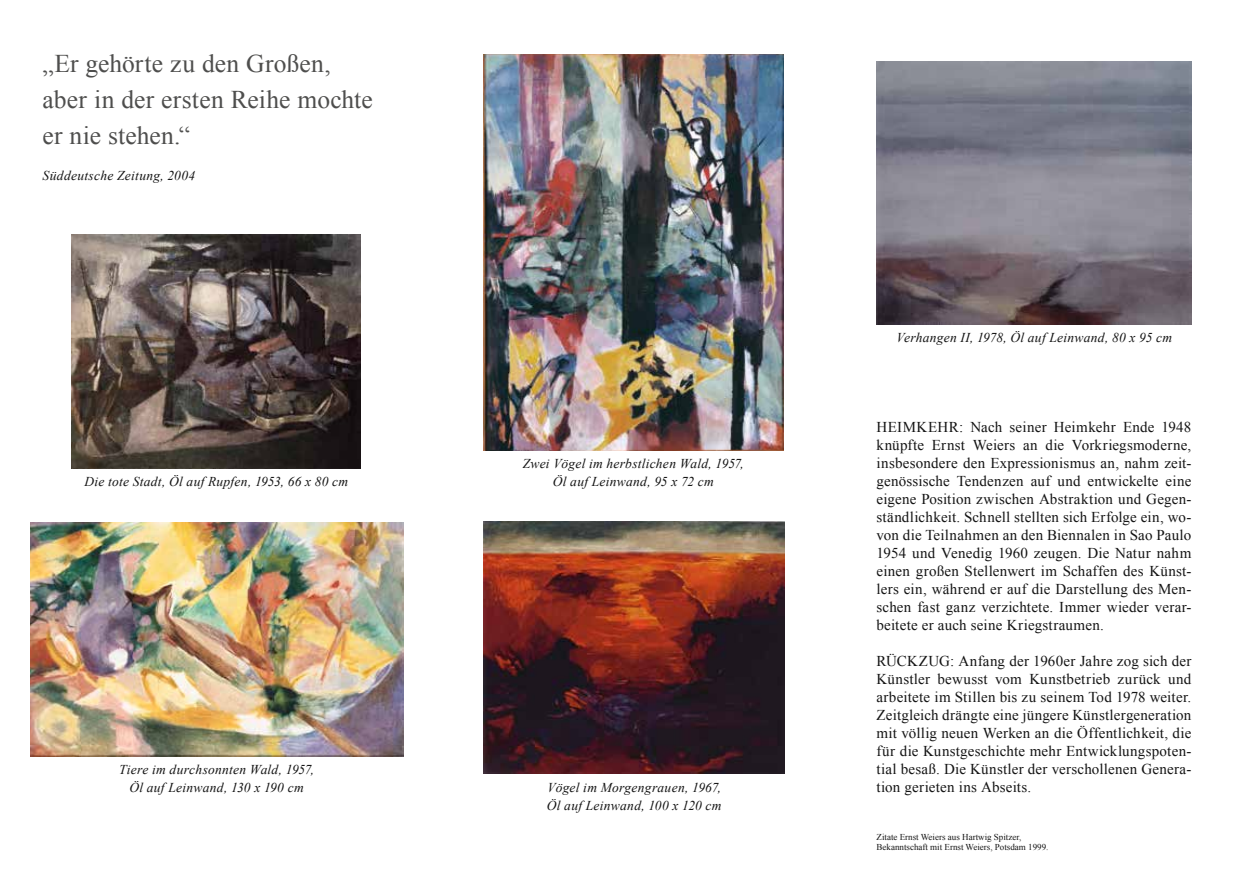
<style>
.page{position:relative;width:1234px;height:893px;background:#fff}
.page>*{position:absolute;margin:0;border:0;box-sizing:border-box;transform-origin:0 0}
.t1{font:25.5px/36px "Times New Roman";letter-spacing:.005em;color:#4e4e4d}
.t2{font:15px/18px "Times New Roman";letter-spacing:.02em;color:#141414;text-align:justify}
.t3{font:italic 13.5px/18px "Times New Roman";letter-spacing:.02em;color:#141414;text-align:center}
.t4{font:9px/10.8px "Times New Roman";color:#141414}
</style>
<div class="page">
<img style="left:483px;top:54px;width:300px;height:396px">
<img style="left:31px;top:522px;width:372px;height:234px">
<img style="left:483px;top:522px;width:301px;height:252px">
<img style="left:876px;top:62px;width:315px;height:262px">
<img style="left:72px;top:234px;width:289px;height:234px">
<h1 class="t1" style="left:43px;top:45px;width:332px">„Er gehörte zu den Großen, aber in der ersten Reihe mochte er nie stehen.“</h1>
<p class="t3" style="left:43px;top:166px;width:154px">Süddeutsche Zeitung, 2004</p>
<p class="t3" style="left:84px;top:472px;width:265px">Die tote Stadt, Öl auf Rupfen, 1953, 66 x 80 cm</p>
<p class="t3" style="left:119px;top:760px;width:196px">Tiere im durchsonnten Wald, 1957,<br>Öl auf Leinwand, 130 x 190 cm</p>
<p class="t3" style="left:523px;top:454px;width:222px">Zwei Vögel im herbstlichen Wald, 1957,<br>Öl auf Leinwand, 95 x 72 cm</p>
<p class="t3" style="left:547px;top:778px;width:176px;text-align:left">Vögel im Morgengrauen, 1967,<br>Öl auf Leinwand, 100 x 120 cm</p>
<p class="t3" style="left:896px;top:328px;width:277px">Verhangen II, 1978, Öl auf Leinwand, 80 x 95 cm</p>
<p class="t2" style="left:876px;top:418px;width:316px;text-indent:82px">: Nach seiner Heimkehr Ende 1948 knüpfte Ernst Weiers an die Vorkriegsmoderne, insbesondere den Expressionismus an, nahm zeit&shy;genössische Tendenzen auf und entwickelte eine eigene Position zwischen Abstraktion und Gegen&shy;ständlichkeit. Schnell stellten sich Erfolge ein, wo&shy;von die Teilnahmen an den Biennalen in Sao Paulo 1954 und Venedig 1960 zeugen. Die Natur nahm einen großen Stellenwert im Schaffen des Künst&shy;lers ein, während er auf die Darstellung des Men&shy;schen fast ganz verzichtete. Immer wieder verar&shy;beitete er auch seine Kriegstraumen.</p>
<p class="t2" style="left:876px;top:652px;width:32px">Rückzug</p>
<p class="t2" style="left:876px;top:418px;width:39px">Heimkehr</p>
<p class="t2" style="left:876px;top:652px;width:316px;text-indent:73px">: Anfang der 1960er Jahre zog sich der Künstler bewusst vom Kunstbetrieb zurück und arbeitete im Stillen bis zu seinem Tod 1978 weiter.<br>Zeitgleich drängte eine jüngere Künstlergeneration mit völlig neuen Werken an die Öffentlichkeit, die für die Kunstgeschichte mehr Entwicklungspoten&shy;tial besaß. Die Künstler der verschollenen Genera&shy;tion gerieten ins Abseits.</p>
<p class="t4" style="left:876px;top:831px;width:173px">Zitate Ernst Weiers aus Hartwig Spitzer,<br>Bekanntschaft mit Ernst Weiers, Potsdam 1999.</p>
</div>
